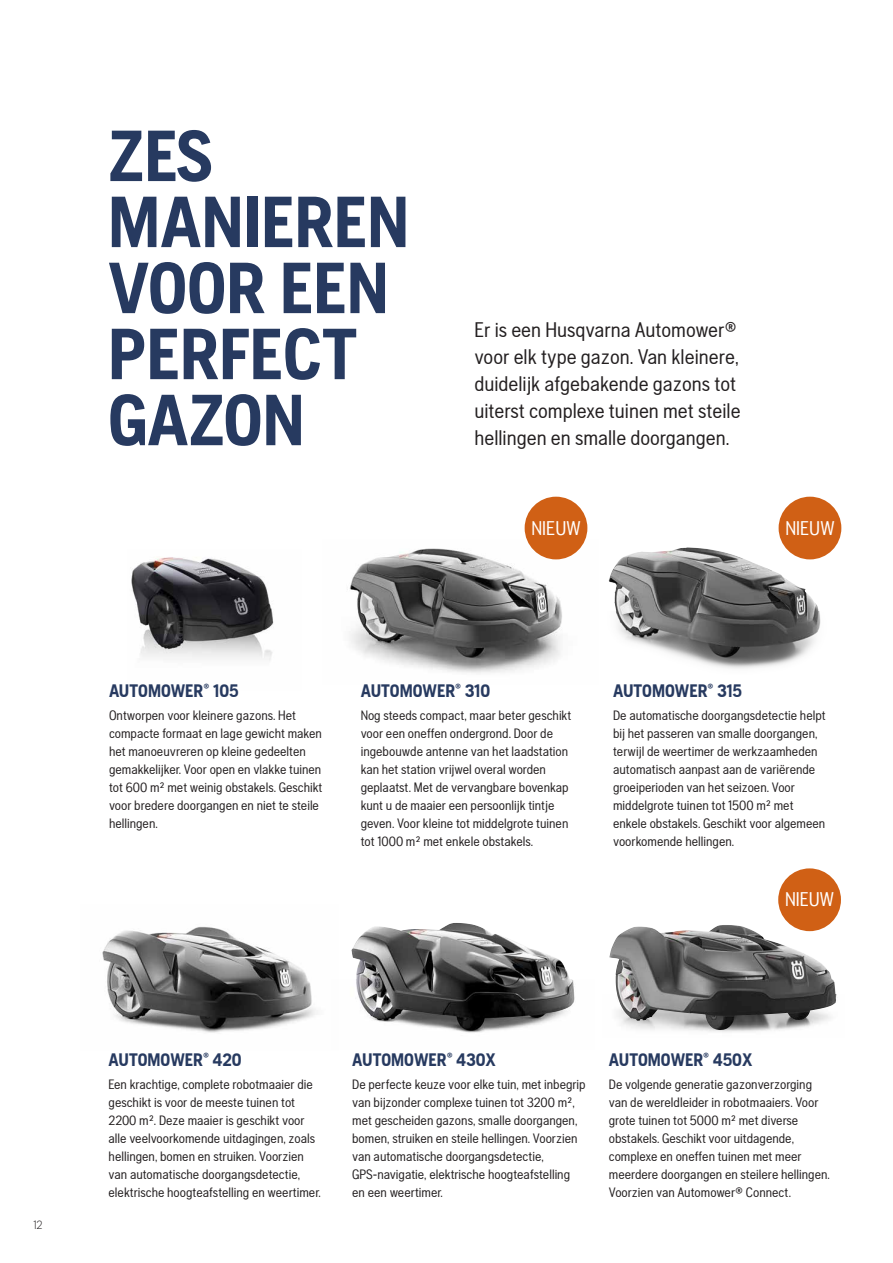
<style>
.page{position:relative;width:893px;height:1263px;background:#fff}
.page>*{position:absolute;margin:0;border:0;box-sizing:border-box;transform-origin:0 0}
.t1{font:700 72px/66px "Husqvarna Gothic";color:#273a60}
.t2{font:21px/27px "Husqvarna Gothic";color:#231f20}
.t3{font:19.65px "Husqvarna Gothic";color:#fff}
.t4{font:700 18px "Husqvarna Gothic";color:#273a60}
.t5{font:13.5px/18px "Husqvarna Gothic";color:#231f20}
.t6{font:300 12px "Husqvarna Gothic";color:#231f20}
</style>
<div class="page">
<img style="left:625px;top:612px;width:196px;height:57px">
<img style="left:609px;top:547px;width:77px;height:90px">
<img style="left:349px;top:540px;width:236px;height:133px">
<img style="left:131px;top:557px;width:143px;height:104px">
<img style="left:351px;top:923px;width:223px;height:108px">
<img style="left:609px;top:926px;width:227px;height:104px">
<img style="left:102px;top:926px;width:214px;height:107px">
<div style="left:778px;top:868px;width:63px;height:63px;background:#d06015;border-radius:50%"></div>
<div style="left:779px;top:497px;width:62px;height:62px;background:#d06015;border-radius:50%"></div>
<div style="left:525px;top:497px;width:62px;height:62px;background:#d06015;border-radius:50%"></div>
<p class="t6" style="left:34px;top:1218px;width:10px">12</p>
<h1 class="t1" style="left:108px;top:122px;width:303px">ZES<br>MANIEREN<br>VOOR EEN<br>PERFECT<br>GAZON</h1>
<h2 class="t2" style="left:474px;top:316px;width:268px">Er is een Husqvarna Automower® voor elk type gazon. Van kleinere, duidelijk afgebakende gazons tot uiterst complexe tuinen met steile hellingen en smalle doorgangen.</h2>
<h3 class="t3" style="left:531px;top:517px;width:51px">NIEUW</h3>
<h3 class="t3" style="left:785px;top:517px;width:51px">NIEUW</h3>
<h3 class="t4" style="left:109px;top:680px;width:131px">AUTOMOWER<sup>®</sup> 105</h3>
<p class="t5" style="left:109px;top:706px;width:215px">Ontworpen voor kleinere gazons. Het compacte formaat en lage gewicht maken het manoeuvreren op kleine gedeelten gemakkelijker. Voor open en vlakke tuinen tot 600 m² met weinig obstakels. Geschikt voor bredere doorgangen en niet te steile hellingen.</p>
<h3 class="t4" style="left:361px;top:680px;width:131px">AUTOMOWER<sup>®</sup> 310</h3>
<p class="t5" style="left:361px;top:706px;width:212px">Nog steeds compact, maar beter geschikt voor een oneffen ondergrond. Door de ingebouwde antenne van het laadstation kan het station vrijwel overal worden geplaatst. Met de vervangbare bovenkap kunt u de maaier een persoonlijk tintje geven. Voor kleine tot middelgrote tuinen tot 1000 m² met enkele obstakels.</p>
<h3 class="t4" style="left:613px;top:680px;width:131px">AUTOMOWER<sup>®</sup> 315</h3>
<p class="t5" style="left:613px;top:706px;width:214px">De automatische doorgangsdetectie helpt bij het passeren van smalle doorgangen, terwijl de weertimer de werkzaamheden automatisch aanpast aan de variërende groeiperioden van het seizoen. Voor middelgrote tuinen tot 1500 m² met enkele obstakels. Geschikt voor algemeen voorkomende hellingen.</p>
<h3 class="t3" style="left:785px;top:888px;width:51px">NIEUW</h3>
<h3 class="t4" style="left:109px;top:1049px;width:135px">AUTOMOWER<sup>®</sup> 420</h3>
<p class="t5" style="left:109px;top:1075px;width:214px">Een krachtige, complete robotmaaier die geschikt is voor de meeste tuinen tot 2200 m². Deze maaier is geschikt voor alle veelvoorkomende uitdagingen, zoals hellingen, bomen en struiken. Voorzien van automatische doorgangsdetectie, elektrische hoogteafstelling en weertimer.</p>
<h3 class="t4" style="left:352px;top:1049px;width:145px">AUTOMOWER<sup>®</sup> 430X</h3>
<p class="t5" style="left:352px;top:1075px;width:235px">De perfecte keuze voor elke tuin, met inbegrip van bijzonder complexe tuinen tot 3200 m², met gescheiden gazons, smalle doorgangen, bomen, struiken en steile hellingen. Voorzien van automatische doorgangsdetectie, GPS‑navigatie, elektrische hoogteafstelling en een weertimer.</p>
<h3 class="t4" style="left:609px;top:1049px;width:145px">AUTOMOWER<sup>®</sup> 450X</h3>
<p class="t5" style="left:609px;top:1075px;width:223px">De volgende generatie gazonverzorging van de wereldleider in robotmaaiers. Voor grote tuinen tot 5000 m² met diverse obstakels. Geschikt voor uitdagende, complexe en oneffen tuinen met meer meerdere doorgangen en steilere hellingen.<br>Voorzien van Automower® Connect.</p>
</div>
